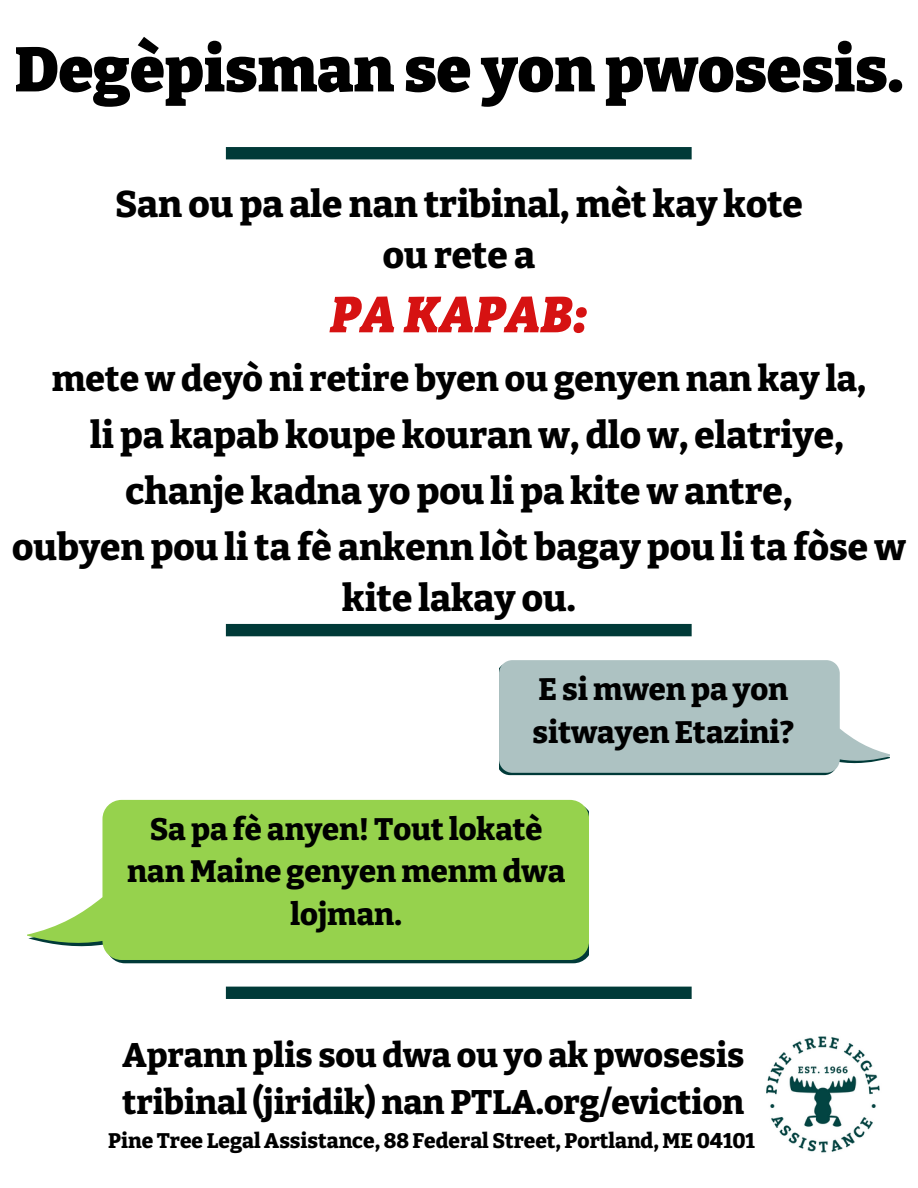
<style>
.page{position:relative;width:918px;height:1188px;background:#fff}
.page>*{position:absolute;margin:0;border:0;box-sizing:border-box;transform-origin:0 0}
.t1{font:900 62.7px "Bitter";color:#000}
.t2{font:italic 900 50.25px "Bitter";color:#d61212}
.t3{font:800 36.9px/55.9px "Bitter";color:#000;text-align:center}
.t4{font:800 35.4px "Bitter";color:#000}
.t5{font:800 33.9px/47.2px "Bitter";color:#000}
.t6{font:800 30.9px/42.8px "Bitter";color:#000}
.t7{font:800 21px "Bitter";color:#000}
</style>
<div class="page">
<div style="left:226px;top:147px;width:466px;height:12px;background:#003a38"></div>
<img style="left:766px;top:1036px;width:114px;height:117px">
<svg style="left:500px;top:660px;width:390px;height:113px;background:#b5c8c8"></svg>
<svg style="left:28px;top:800px;width:561px;height:160px;background:#a2d762"></svg>
<div style="left:226px;top:624px;width:466px;height:12px;background:#003a38"></div>
<div style="left:226px;top:987px;width:466px;height:12px;background:#003a38"></div>
<h1 class="t1" style="left:15px;top:33px;width:890px">Degèpisman se yon pwosesis.</h1>
<p class="t3" style="left:115px;top:179px;width:689px;line-height:51px">San ou pa ale nan tribinal, mèt kay kote ou rete a</p>
<h2 class="t2" style="left:330px;top:285px;width:259px">PA KAPAB:</h2>
<p class="t4" style="left:52px;top:358px;width:816px">mete w deyò ni retire byen ou genyen nan kay la,</p>
<p class="t3" style="left:12px;top:408px;width:895px">li pa kapab koupe kouran w, dlo w, elatriye,<br>chanje kadna yo pou li pa kite w antre,<br>oubyen pou li ta fè ankenn lòt bagay pou li ta fòse w</p>
<p class="t3" style="left:342px;top:571px;width:235px">kite lakay ou.</p>
<p class="t6" style="left:533px;top:669px;width:263px">E si mwen pa yon sitwayen Etazini?</p>
<p class="t6" style="left:127px;top:808px;width:440px;text-align:center">Sa pa fè anyen! Tout lokatè nan Maine genyen menm dwa lojman.</p>
<p class="t5" style="left:122px;top:1032px;width:623px">Aprann plis sou dwa ou yo ak pwosesis tribinal (jiridik) nan PTLA.org/eviction</p>
<p class="t7" style="left:108px;top:1128px;width:648px">Pine Tree Legal Assistance, 88 Federal Street, Portland, ME 04101</p>
</div>
